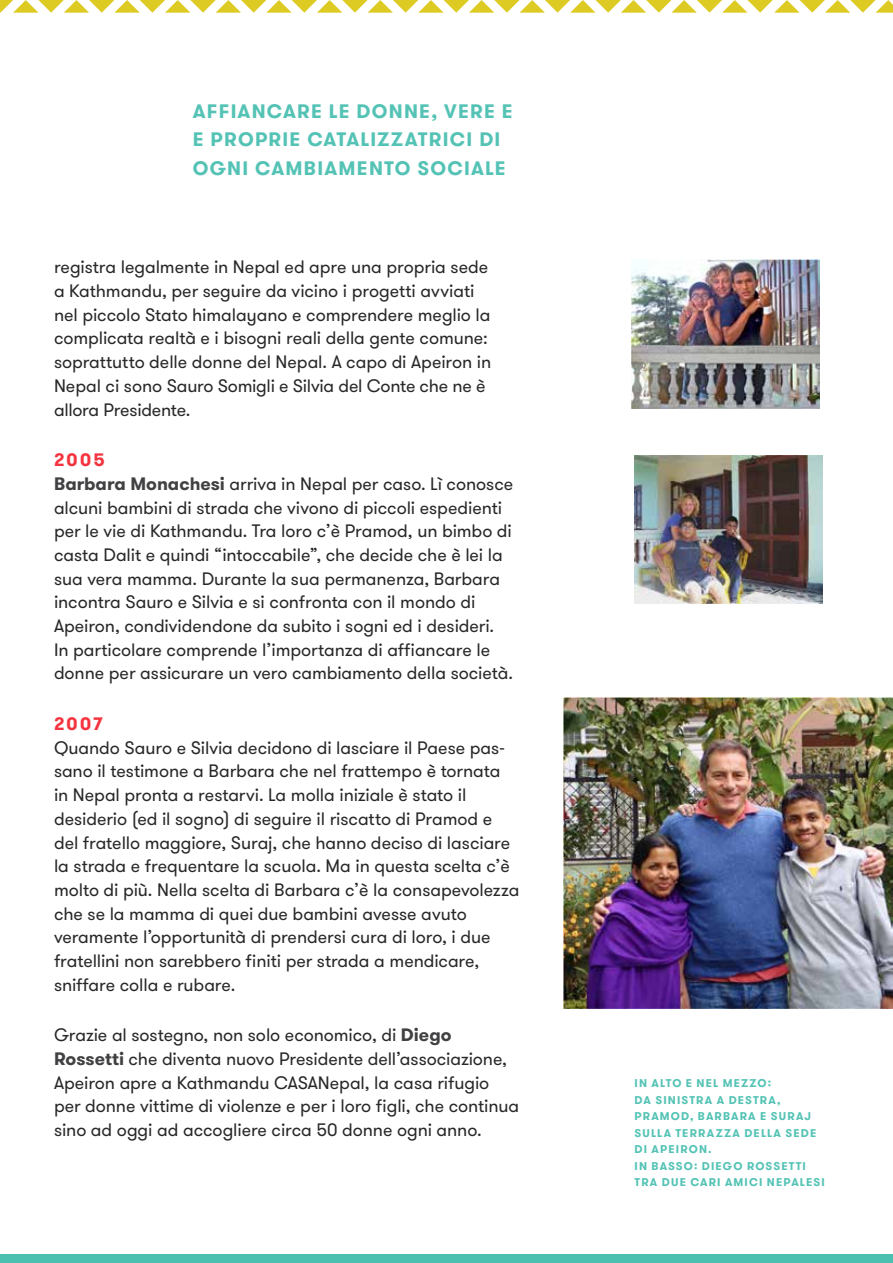
<style>
.page{position:relative;width:893px;height:1263px;background:#fff}
.page>*{position:absolute;margin:0;border:0;box-sizing:border-box;transform-origin:0 0}
.t1{font:700 19.5px/28.5px "GT Walsheim";letter-spacing:.06em;color:#54c3b5}
.t2{font:18px/23.7px "GT Walsheim";letter-spacing:-.005em;color:#292829}
.t3{font:700 18px "GT Walsheim";color:#f5333f}
.t4{font:700 11.25px/16.5px "GT Walsheim";letter-spacing:.1em;color:#54c3b5}
.s1{font-weight:700;color:#f5333f}
.s2{font-weight:700;color:#414042}
</style>
<div class="page">
<svg style="left:0;top:0;width:893px;height:13px"></svg>
<div style="left:0;top:1254px;width:893px;height:9px;background:#4bc0b1"></div>
<img style="left:631px;top:260px;width:188px;height:148px">
<img style="left:634px;top:456px;width:188px;height:148px">
<img style="left:564px;top:697px;width:329px;height:312px">
<p class="t1" style="left:193px;top:97px;width:321px">AFFIANCARE LE DONNE, VERE E<br>E PROPRIE CATALIZZATRICI DI<br>OGNI CAMBIAMENTO SOCIALE</p>
<p class="t2" style="left:54px;top:256px;width:439px">registra legalmente in Nepal ed apre una propria sede a Kathmandu, per seguire da vicino i progetti avviati nel piccolo Stato himalayano e comprendere meglio la complicata realtà e i bisogni reali della gente comune: soprattutto delle donne del Nepal. A capo di Apeiron in Nepal ci sono Sauro Somigli e Silvia del Conte che ne è allora Presidente.</p>
<p class="t2" style="left:54px;top:448px;width:461px"><span class="s1">2005<br></span><span class="s2">Barbara Monachesi</span> arriva in Nepal per caso. Lì conosce alcuni bambini di strada che vivono di piccoli espedienti per le vie di Kathmandu. Tra loro c’è Pramod, un bimbo di casta Dalit e quindi “intoccabile”, che decide che è lei la sua vera mamma. Durante la sua permanenza, Barbara incontra Sauro e Silvia e si confronta con il mondo di Apeiron, condividendone da subito i sogni ed i desideri.<br>In particolare comprende l’importanza di affiancare le donne per assicurare un vero cambiamento della società.</p>
<p class="t3" style="left:54px;top:712px;width:50px">2007</p>
<p class="t2" style="left:54px;top:736px;width:467px">Quando Sauro e Silvia decidono di lasciare il Paese pas&shy;sano il testimone a Barbara che nel frattempo è tornata<br>in Nepal pronta a restarvi. La molla iniziale è stato il desiderio (ed il sogno) di seguire il riscatto di Pramod e del fratello maggiore, Suraj, che hanno deciso di lasciare la strada e frequentare la scuola. Ma in questa scelta c’è molto di più. Nella scelta di Barbara c’è la consapevolezza che se la mamma di quei due bambini avesse avuto veramente l’opportunità di prendersi cura di loro, i due fratellini non sarebbero finiti per strada a mendicare, sniffare colla e rubare.</p>
<p class="t2" style="left:54px;top:1023px;width:467px">Grazie al sostegno, non solo economico, di <span class="s2">Diego Rossetti</span> che diventa nuovo Presidente dell’associazione, Apeiron apre a Kathmandu CASANepal, la casa rifugio per donne vittime di violenze e per i loro figli, che continua sino ad oggi ad accogliere circa 50 donne ogni anno.</p>
<p class="t4" style="left:635px;top:1075px;width:192px">IN ALTO E NEL MEZZO:<br>DA SINISTRA A DESTRA,<br>PRAMOD, BARBARA E SURAJ<br>SULLA TERRAZZA DELLA SEDE<br>DI APEIRON.<br>IN BASSO: DIEGO ROSSETTI<br>TRA DUE CARI AMICI NEPALESI</p>
</div>
